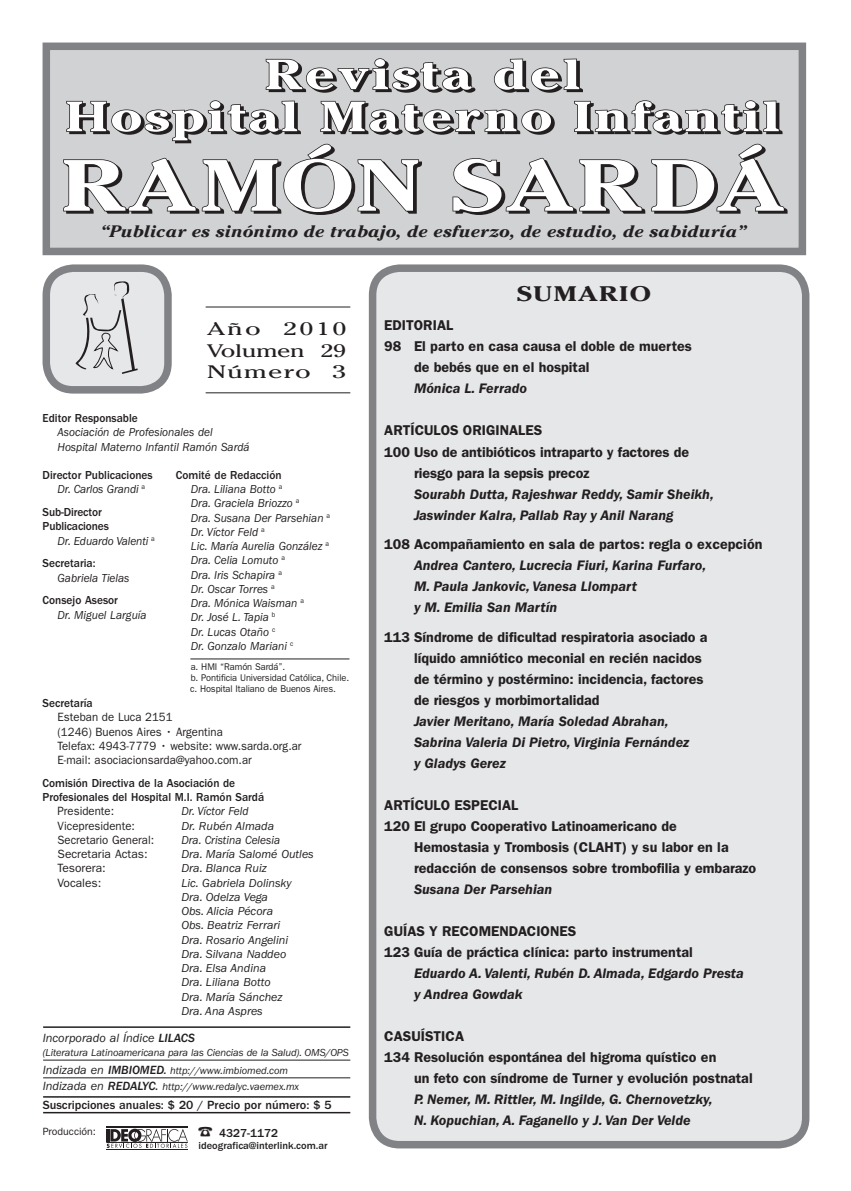
<style>
.page{position:relative;width:851px;height:1191px;background:#fff}
.page>*{position:absolute;margin:0;border:0;box-sizing:border-box;transform-origin:0 0}
.t1{font:700 72px "Cheltenham";letter-spacing:.04em;color:#fff;scale:1.3 1}
.t2{font:700 42px/42px "Cheltenham";letter-spacing:.05em;color:#fff;text-align:center;scale:1.3 1}
.t3{font:700 21px "Cheltenham";letter-spacing:.05em;color:#231f20;scale:1.3 1}
.t4{font:18px/21.6px "Cheltenham";letter-spacing:.04em;color:#231f20;text-align:justify;scale:1.5 1}
.t5{font:italic 700 16.5px "Cheltenham";color:#231f20;scale:1.1 1}
.t6{font:600 14.25px/21px "Franklin Gothic";color:#231f20}
.t7{font:italic 600 14.25px/21px "Franklin Gothic";color:#231f20}
.t8{font:600 14.25px "Franklin Gothic";letter-spacing:.1em;color:#231f20}
.t9{font:600 14.25px "Franklin Gothic";letter-spacing:.05em;color:#231f20}
.t10{font:500 12.3px "Franklin Gothic";color:#231f20}
.t11{font:italic 12.3px "Franklin Gothic";color:#231f20}
.t12{font:italic 12px/14.2px "Franklin Gothic";color:#231f20;scale:.95 1}
.t13{font:italic 12px/14.2px "Franklin Gothic";color:#231f20}
.t14{font:500 12px/14.2px "Franklin Gothic";color:#231f20;scale:.95 1}
.t15{font:12px/14.2px "Franklin Gothic";color:#231f20;scale:.95 1}
.t16{font:12px "Franklin Gothic";color:#231f20}
.t17{font:500 12px "Franklin Gothic";color:#231f20}
.t18{font:italic 10.5px/17.9px "Franklin Gothic";letter-spacing:-.01em;color:#231f20}
.t19{font:500 10.5px "Franklin Gothic";color:#231f20}
.t20{font:10.5px "Franklin Gothic";color:#231f20}
.t21{font:9.75px/11.2px "Franklin Gothic";letter-spacing:-.01em;color:#231f20;scale:.95 1}
.s1{font-weight:400;font-style:italic}
.s2{font-weight:500;font-style:normal}
.s3{font-weight:500}
.s4{font-size:12.3px}
.s5{font-weight:500;font-size:12.3px}
</style>
<div class="page">
<div style="left:46px;top:46px;width:756px;height:205px;background:#d1d2d4"></div>
<div style="left:43px;top:43px;width:763px;height:212px;border:8px solid #808285"></div>
<div style="left:46px;top:268px;width:122px;height:122px;background:#e6e7e9;border-radius:27px"></div>
<svg style="left:75px;top:281px;width:63px;height:93px"></svg>
<div style="left:43px;top:264px;width:129px;height:129px;border:8px solid #808285;border-radius:27px"></div>
<svg style="left:265px;top:58px;width:211px;height:35px"></svg>
<svg style="left:493px;top:58px;width:90px;height:35px"></svg>
<svg style="left:63px;top:100px;width:725px;height:115px"></svg>
<div style="left:372px;top:268px;width:433px;height:876px;background:#e6e7e9;border-radius:27px"></div>
<div style="left:369px;top:264px;width:440px;height:884px;border:8px solid #808285;border-radius:27px"></div>
<hr style="left:43px;top:1026px;width:307px;height:2px;background:#231f20">
<hr style="left:206px;top:307px;width:144px;height:1px;background:#231f20">
<hr style="left:206px;top:392px;width:144px;height:1px;background:#231f20">
<hr style="left:43px;top:1096px;width:307px;height:1px;background:#231f20">
<hr style="left:43px;top:1112px;width:307px;height:1px;background:#231f20">
<hr style="left:43px;top:1059px;width:307px;height:1px;background:#231f20">
<hr style="left:43px;top:1077px;width:307px;height:1px;background:#231f20">
<hr style="left:106px;top:1125px;width:82px;height:2px;background:#231f20">
<hr style="left:106px;top:1149px;width:82px;height:1px;background:#231f20">
<svg style="left:106px;top:1128px;width:82px;height:20px"></svg>
<hr style="left:190px;top:658px;width:159px;height:1px;background:#231f20">
<h2 class="t2" style="left:65px;top:53px;width:551px">Revista del<br>Hospital Materno Infantil</h2>
<h1 class="t1" style="left:61px;top:142px;width:557px">RAMÓN SARDÁ</h1>
<p class="t5" style="left:100px;top:222px;width:589px">“Publicar es sinónimo de trabajo, de esfuerzo, de estudio, de sabiduría”</p>
<p class="t4" style="left:207px;top:318px;width:94px">Año 2010<br>Volumen 29<br>Número 3</p>
<p class="t14" style="left:43px;top:411px;width:102px">Editor Responsable</p>
<p class="t12" style="left:58px;top:425px;width:204px">Asociación de Profesionales del<br>Hospital Materno Infantil Ramón Sardá</p>
<p class="t14" style="left:58px;top:468px;width:102px;text-indent:-15px">Director Publicaciones<br><span class="s1">Dr. Carlos Grandi</span> <sup>a</sup></p>
<p class="t14" style="left:43px;top:505px;width:64px">Sub-Director</p>
<p class="t14" style="left:43px;top:519px;width:71px">Publicaciones</p>
<p class="t12" style="left:58px;top:534px;width:104px">Dr. Eduardo Valenti <sup>a</sup></p>
<p class="t14" style="left:43px;top:556px;width:57px">Secretaria:</p>
<p class="t12" style="left:58px;top:571px;width:77px">Gabriela Tielas</p>
<p class="t14" style="left:43px;top:593px;width:81px">Consejo Asesor</p>
<p class="t12" style="left:58px;top:608px;width:95px">Dr. Miguel Larguía</p>
<p class="t12" style="left:191px;top:468px;width:148px;text-indent:-15px"><span class="s2">Comité de Redacción<br></span>Dra. Liliana Botto <sup>a<br></sup>Dra. Graciela Briozzo <sup>a<br></sup>Dra. Susana Der Parsehian <sup>a<br></sup>Dr. Víctor Feld <sup>a<br></sup>Lic. María Aurelia González <sup>a<br></sup>Dra. Celia Lomuto <sup>a<br></sup>Dra. Iris Schapira <sup>a<br></sup>Dr. Oscar Torres <sup>a<br></sup>Dra. Mónica Waisman <sup>a<br></sup>Dr. José L. Tapia <sup>b<br></sup>Dr. Lucas Otaño <sup>c<br></sup>Dr. Gonzalo Mariani <sup>c</sup></p>
<p class="t21" style="left:190px;top:661px;width:169px">a. HMI “Ramón Sardá”.<br>b. Pontificia Universidad Católica, Chile. c. Hospital Italiano de Buenos Aires.</p>
<p class="t14" style="left:43px;top:696px;width:54px">Secretaría</p>
<p class="t15" style="left:58px;top:710px;width:258px">Esteban de Luca 2151<br>(1246) Buenos Aires • Argentina<br>Telefax: 4943-7779 • website: www.sarda.org.ar E-mail: asociacionsarda@yahoo.com.ar</p>
<p class="t14" style="left:43px;top:776px;width:235px">Comisión Directiva de la Asociación de<br>Profesionales del Hospital M.I. Ramón Sardá</p>
<p class="t15" style="left:58px;top:804px;width:61px">Presidente:</p>
<p class="t12" style="left:181px;top:804px;width:72px">Dr. Víctor Feld</p>
<p class="t15" style="left:58px;top:818px;width:83px">Vicepresidente:</p>
<p class="t13" style="left:181px;top:818px;width:94px">Dr. Rubén Almada</p>
<p class="t15" style="left:58px;top:832px;width:103px">Secretario General:</p>
<p class="t12" style="left:181px;top:833px;width:105px">Dra. Cristina Celesia</p>
<p class="t16" style="left:58px;top:847px;width:92px">Secretaria Actas:</p>
<p class="t13" style="left:181px;top:847px;width:134px">Dra. María Salomé Outles</p>
<p class="t16" style="left:58px;top:861px;width:50px">Tesorera:</p>
<p class="t13" style="left:181px;top:861px;width:87px">Dra. Blanca Ruiz</p>
<p class="t16" style="left:58px;top:875px;width:45px">Vocales:</p>
<p class="t13" style="left:181px;top:875px;width:112px">Lic. Gabriela Dolinsky<br>Dra. Odelza Vega<br>Obs. Alicia Pécora<br>Obs. Beatriz Ferrari<br>Dra. Rosario Angelini<br>Dra. Silvana Naddeo<br>Dra. Elsa Andina<br>Dra. Liliana Botto<br>Dra. María Sánchez<br>Dra. Ana Aspres</p>
<p class="t11" style="left:43px;top:1031px;width:154px">Incorporado al Índice <span class="s3">LILACS</span></p>
<p class="t18" style="left:43px;top:1043px;width:307px">(Literatura Latinoamericana para las Ciencias de la Salud). OMS/OPS<br><span class="s4">Indizada en</span> <span class="s5">IMBIOMED.</span> http://www.imbiomed.com</p>
<p class="t18" style="left:43px;top:1078px;width:258px"><span class="s4">Indizada en</span> <span class="s5">REDALYC.</span> http://www.redalyc.vaemex.mx</p>
<p class="t10" style="left:43px;top:1098px;width:290px">Suscripciones anuales: $ 20 / Precio por número: $ 5</p>
<p class="t20" style="left:43px;top:1125px;width:55px">Producción:</p>
<p class="t17" style="left:198px;top:1126px;width:82px">☎ 4327-1172</p>
<p class="t19" style="left:198px;top:1139px;width:130px">ideografica@interlink.com.ar</p>
<h3 class="t3" style="left:517px;top:281px;width:104px">SUMARIO</h3>
<p class="t6" style="left:384px;top:315px;width:67px">Editorial</p>
<p class="t6" style="left:384px;top:336px;width:309px">98 El parto en casa causa el doble de muertes</p>
<p class="t6" style="left:414px;top:357px;width:177px">de bebés que en el hospital</p>
<p class="t7" style="left:414px;top:378px;width:115px">Mónica L. Ferrado</p>
<p class="t8" style="left:384px;top:422px;width:158px">artículos originalEs</p>
<p class="t6" style="left:384px;top:441px;width:306px">100 uso de antibióticos intraparto y factores de</p>
<p class="t6" style="left:414px;top:462px;width:177px">riesgo para la sepsis precoz</p>
<p class="t7" style="left:414px;top:483px;width:301px">Sourabh Dutta, Rajeshwar Reddy, Samir Sheikh,<br>Jaswinder Kalra, Pallab Ray y Anil Narang</p>
<p class="t6" style="left:384px;top:533px;width:379px">108 acompañamiento en sala de partos: regla o excepción</p>
<p class="t7" style="left:414px;top:555px;width:294px">Andrea Cantero, Lucrecia Fiuri, Karina Furfaro,<br>M. Paula Jankovic, Vanesa Llompart<br>y M. Emilia San Martín</p>
<p class="t6" style="left:414px;top:626px;width:295px;text-indent:-30px">113 síndrome de dificultad respiratoria asociado a líquido amniótico meconial en recién nacidos de término y postérmino: incidencia, factores de riesgos y morbimortalidad</p>
<p class="t7" style="left:414px;top:710px;width:277px">Javier Meritano, María Soledad Abrahan,<br>Sabrina Valeria Di Pietro, Virginia Fernández y Gladys Gerez</p>
<p class="t6" style="left:384px;top:794px;width:132px">artículo EspEcial</p>
<p class="t6" style="left:384px;top:815px;width:294px">120 El grupo cooperativo latinoamericano de</p>
<p class="t6" style="left:414px;top:836px;width:316px">Hemostasia y trombosis (claHt) y su labor en la</p>
<p class="t6" style="left:414px;top:857px;width:343px">redacción de consensos sobre trombofilia y embarazo</p>
<p class="t7" style="left:414px;top:878px;width:140px">Susana Der Parsehian</p>
<p class="t6" style="left:384px;top:920px;width:310px">guías y rEcomEndacionEs<br>123 guía de práctica clínica: parto instrumental</p>
<p class="t7" style="left:414px;top:962px;width:331px">Eduardo A. Valenti, Rubén D. Almada, Edgardo Presta y Andrea Gowdak</p>
<p class="t9" style="left:384px;top:1027px;width:80px">casuística</p>
<p class="t6" style="left:384px;top:1046px;width:333px">134 resolución espontánea del higroma quístico en</p>
<p class="t6" style="left:414px;top:1067px;width:340px">un feto con síndrome de turner y evolución postnatal</p>
<p class="t7" style="left:414px;top:1088px;width:300px">P. Nemer, M. Rittler, M. Ingilde, G. Chernovetzky,<br>N. Kopuchian, A. Faganello y J. Van Der Velde</p>
</div>
